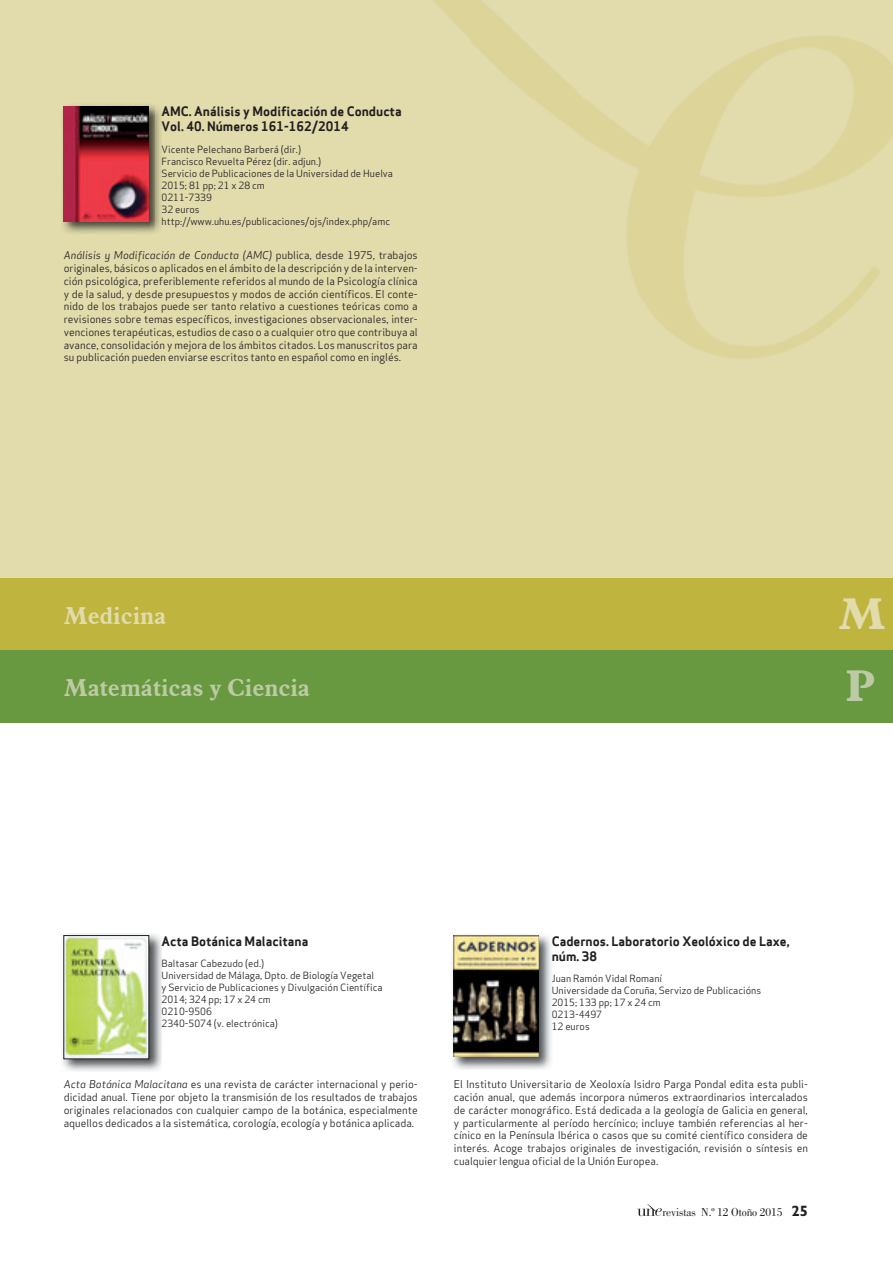
<style>
.page{position:relative;width:893px;height:1263px;background:#fff}
.page>*{position:absolute;margin:0;border:0;box-sizing:border-box;transform-origin:0 0}
.t1{font:700 43.5px "Aldine 721 BT";color:#e2dbac;scale:1.1 1}
.t2{font:700 43.5px "Aldine 721 BT";color:#bccba4;scale:1.1 1}
.t3{font:700 24px "Aldine 721 BT";color:#bccba4}
.t4{font:700 24px "Aldine 721 BT";color:#e2dbac}
.t5{font:12.75px/15px "Apex Sans Bold T";color:#231f20}
.t6{font:12px "Bodoni Std";letter-spacing:-.01em;color:#231f20;scale:.95 1}
.t7{font:10.5px/12.8px "Apex Sans Book T";color:#231f20;text-align:justify}
.t8{font:10.5px "Apex Sans Book Italic T";color:#231f20}
.t9{font:9.75px/12px "Apex Sans Book T";color:#231f20}
.s1{font-family:"Apex Sans Book T"}
.s2{font-family:"Apex Sans Book Italic T"}
.s3{font-family:"Gill Sans Std";font-weight:700;font-size:15px}
</style>
<div class="page">
<div style="left:0;top:0;width:893px;height:651px;background:#e2dbac"></div>
<div style="left:0;top:578px;width:893px;height:73px;background:#bfb43e"></div>
<div style="left:0;top:651px;width:893px;height:72px;background:#689840"></div>
<img style="left:62px;top:934px;width:100px;height:137px">
<img style="left:66px;top:937px;width:81px;height:120px">
<img style="left:452px;top:935px;width:99px;height:135px">
<img style="left:454px;top:935px;width:85px;height:122px">
<svg style="left:637px;top:1204px;width:25px;height:12px"></svg>
<img style="left:63px;top:105px;width:99px;height:128px">
<img style="left:64px;top:106px;width:85px;height:115px">
<p class="t5" style="left:162px;top:104px;width:242px">AMC. Análisis y Modificación de Conducta<br>Vol. 40. Números 161-162/2014</p>
<p class="t9" style="left:162px;top:143px;width:233px">Vicente Pelechano Barberá (dir.)<br>Francisco Revuelta Pérez (dir. adjun.)<br>Servicio de Publicaciones de la Universidad de Huelva<br>2015; 81 pp; 21 x 28 cm<br>0211-7339<br>32 euros http://www.uhu.es/publicaciones/ojs/index.php/amc</p>
<p class="t8" style="left:64px;top:249px;width:355px">Análisis y Modificación de Conducta (AMC) <span class="s1">publica, desde 1975, trabajos</span></p>
<p class="t7" style="left:64px;top:262px;width:355px">originales, básicos o aplicados en el ámbito de la descripción y de la interven&shy;ción psicológica, preferiblemente referidos al mundo de la Psicología clínica y de la salud, y desde presupuestos y modos de acción científicos. El conte&shy;nido de los trabajos puede ser tanto relativo a cuestiones teóricas como a revisiones sobre temas específicos, investigaciones observacionales, inter&shy;venciones terapéuticas, estudios de caso o a cualquier otro que contribuya al avance, consolidación y mejora de los ámbitos citados. Los manuscritos para su publicación pueden enviarse escritos tanto en español como en inglés.</p>
<h2 class="t4" style="left:64px;top:600px;width:104px">Medicina</h2>
<h1 class="t1" style="left:838px;top:588px;width:45px">M</h1>
<h2 class="t3" style="left:64px;top:673px;width:248px">Matemáticas y Ciencia</h2>
<h1 class="t2" style="left:845px;top:659px;width:29px">P</h1>
<p class="t5" style="left:162px;top:933px;width:148px">Acta Botánica Malacitana</p>
<p class="t9" style="left:162px;top:958px;width:222px">Baltasar Cabezudo (ed.)<br>Universidad de Málaga, Dpto. de Biología Vegetal<br>y Servicio de Publicaciones y Divulgación Científica<br>2014; 324 pp; 17 x 24 cm<br>0210-9506<br>2340-5074 (v. electrónica)</p>
<p class="t7" style="left:64px;top:1078px;width:355px"><span class="s2">Acta Botánica Malacitana</span> es una revista de carácter internacional y perio&shy;dicidad anual. Tiene por objeto la transmisión de los resultados de trabajos originales relacionados con cualquier campo de la botánica, especialmente aquellos dedicados a la sistemática, corología, ecología y botánica aplicada.</p>
<p class="t5" style="left:552px;top:933px;width:239px">Cadernos. Laboratorio Xeolóxico de Laxe, núm. 38</p>
<p class="t9" style="left:552px;top:973px;width:211px">Juan Ramón Vidal Romaní<br>Universidade da Coruña, Servizo de Publicacións<br>2015; 133 pp; 17 x 24 cm<br>0213-4497<br>12 euros</p>
<p class="t7" style="left:454px;top:1078px;width:355px">El Instituto Universitario de Xeoloxía Isidro Parga Pondal edita esta publi&shy;cación anual, que además incorpora números extraordinarios intercalados de carácter monográfico. Está dedicada a la geología de Galicia en general, y particularmente al período hercínico; incluye también referencias al her&shy;cínico en la Península Ibérica o casos que su comité científico considera de interés. Acoge trabajos originales de investigación, revisión o síntesis en cualquier lengua oficial de la Unión Europea.</p>
<p class="t6" style="left:662px;top:1207px;width:155px">revistas N.º 12 Otoño 2015 <span class="s3">25</span></p>
</div>
